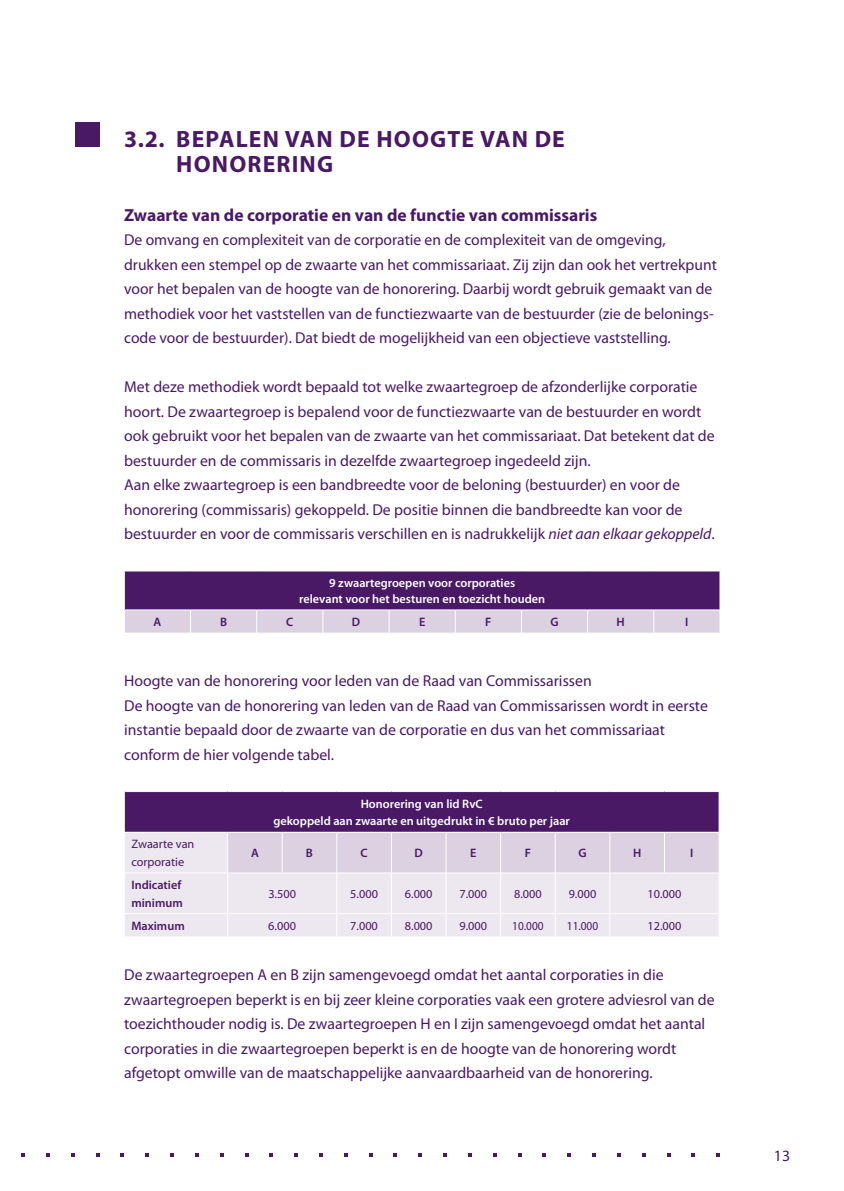
<style>
.page{position:relative;width:844px;height:1191px;background:#fff}
.page>*{position:absolute;margin:0;border:0;box-sizing:border-box;transform-origin:0 0}
.t1{font:700 23.62px/24.5px "Myriad Pro";letter-spacing:.05em;color:#491966}
.t2{font:700 17.5px "Myriad Pro";color:#491966}
.t3{font:15.75px/24.5px "Myriad Pro";color:#491966}
.t4{font:600 12.25px/15.8px "Myriad Pro";color:#fff;text-align:center}
.t5{font:12.25px/17.5px "Myriad Pro";color:#491966}
.t6{font:600 12.25px/17.5px "Myriad Pro";color:#491966}
.t7{font:12.25px "Myriad Pro";color:#491966;scale:.92 1}
.s1{font-style:italic}
</style>
<div class="page">
<div style="left:124px;top:571px;width:595px;height:39px;background:#491966"></div>
<hr style="left:124px;top:571px;width:1px;height:38px;background:#fff">
<hr style="left:124px;top:609px;width:66px;height:1px;background:#fff">
<hr style="left:190px;top:609px;width:67px;height:1px;background:#fff">
<hr style="left:257px;top:609px;width:66px;height:1px;background:#fff">
<hr style="left:323px;top:609px;width:66px;height:1px;background:#fff">
<hr style="left:389px;top:609px;width:66px;height:1px;background:#fff">
<hr style="left:455px;top:609px;width:66px;height:1px;background:#fff">
<hr style="left:521px;top:609px;width:66px;height:1px;background:#fff">
<hr style="left:587px;top:609px;width:66px;height:1px;background:#fff">
<hr style="left:653px;top:609px;width:67px;height:1px;background:#fff">
<svg style="left:125px;top:610px;width:595px;height:23px"></svg>
<div style="left:124px;top:791px;width:595px;height:41px;background:#491966"></div>
<div style="left:125px;top:833px;width:593px;height:103px;background:#ede8f0"></div>
<div style="left:228px;top:833px;width:490px;height:39px;background:#dbd1e0"></div>
<hr style="left:124px;top:791px;width:103px;height:1px;background:#fff">
<hr style="left:124px;top:792px;width:1px;height:40px;background:#fff">
<hr style="left:227px;top:791px;width:55px;height:1px;background:#fff">
<hr style="left:282px;top:791px;width:55px;height:1px;background:#fff">
<hr style="left:337px;top:791px;width:54px;height:1px;background:#fff">
<hr style="left:391px;top:791px;width:55px;height:1px;background:#fff">
<hr style="left:446px;top:791px;width:54px;height:1px;background:#fff">
<hr style="left:500px;top:791px;width:55px;height:1px;background:#fff">
<hr style="left:555px;top:791px;width:54px;height:1px;background:#fff">
<hr style="left:609px;top:791px;width:55px;height:1px;background:#fff">
<hr style="left:664px;top:791px;width:55px;height:1px;background:#fff">
<hr style="left:718px;top:792px;width:1px;height:40px;background:#fff">
<hr style="left:227px;top:832px;width:1px;height:40px;background:#fff">
<hr style="left:282px;top:832px;width:1px;height:40px;background:#fff">
<hr style="left:336px;top:832px;width:1px;height:40px;background:#fff">
<hr style="left:391px;top:832px;width:1px;height:40px;background:#fff">
<hr style="left:445px;top:832px;width:1px;height:40px;background:#fff">
<hr style="left:500px;top:832px;width:1px;height:40px;background:#fff">
<hr style="left:555px;top:832px;width:1px;height:40px;background:#fff">
<hr style="left:609px;top:832px;width:1px;height:40px;background:#fff">
<hr style="left:664px;top:832px;width:1px;height:40px;background:#fff">
<hr style="left:124px;top:872px;width:103px;height:1px;background:#fff">
<hr style="left:227px;top:872px;width:55px;height:1px;background:#fff">
<hr style="left:227px;top:873px;width:1px;height:40px;background:#fff">
<hr style="left:282px;top:872px;width:55px;height:1px;background:#fff">
<hr style="left:337px;top:872px;width:54px;height:1px;background:#fff">
<hr style="left:336px;top:873px;width:1px;height:40px;background:#fff">
<hr style="left:391px;top:872px;width:55px;height:1px;background:#fff">
<hr style="left:391px;top:873px;width:1px;height:40px;background:#fff">
<hr style="left:446px;top:872px;width:54px;height:1px;background:#fff">
<hr style="left:445px;top:873px;width:1px;height:40px;background:#fff">
<hr style="left:500px;top:872px;width:55px;height:1px;background:#fff">
<hr style="left:500px;top:873px;width:1px;height:40px;background:#fff">
<hr style="left:555px;top:872px;width:54px;height:1px;background:#fff">
<hr style="left:555px;top:873px;width:1px;height:40px;background:#fff">
<hr style="left:609px;top:872px;width:55px;height:1px;background:#fff">
<hr style="left:609px;top:873px;width:1px;height:40px;background:#fff">
<hr style="left:664px;top:872px;width:55px;height:1px;background:#fff">
<hr style="left:124px;top:913px;width:103px;height:1px;background:#fff">
<hr style="left:227px;top:913px;width:55px;height:1px;background:#fff">
<svg style="left:227px;top:914px;width:1px;height:22px"></svg>
<hr style="left:282px;top:913px;width:55px;height:1px;background:#fff">
<hr style="left:337px;top:913px;width:54px;height:1px;background:#fff">
<svg style="left:336px;top:914px;width:1px;height:22px"></svg>
<hr style="left:391px;top:913px;width:55px;height:1px;background:#fff">
<svg style="left:391px;top:914px;width:1px;height:22px"></svg>
<hr style="left:446px;top:913px;width:54px;height:1px;background:#fff">
<svg style="left:445px;top:914px;width:1px;height:22px"></svg>
<hr style="left:500px;top:913px;width:55px;height:1px;background:#fff">
<svg style="left:500px;top:914px;width:1px;height:22px"></svg>
<hr style="left:555px;top:913px;width:54px;height:1px;background:#fff">
<svg style="left:555px;top:914px;width:1px;height:22px"></svg>
<hr style="left:609px;top:913px;width:55px;height:1px;background:#fff">
<svg style="left:609px;top:914px;width:1px;height:22px"></svg>
<hr style="left:664px;top:913px;width:55px;height:1px;background:#fff">
<svg style="left:718px;top:914px;width:1px;height:22px"></svg>
<div style="left:75px;top:122px;width:25px;height:25px;background:#491966"></div>
<h1 class="t1" style="left:124px;top:127px;width:442px">3.2. Bepalen van de hoogte van de h</h1>
<h1 class="t1" style="left:194px;top:152px;width:141px">onorering</h1>
<p class="t2" style="left:124px;top:205px;width:474px">Zwaarte van de corporatie en van de functie van commissaris</p>
<p class="t3" style="left:124px;top:228px;width:594px">De omvang en complexiteit van de corporatie en de complexiteit van de omgeving, drukken een stempel op de zwaarte van het commissariaat. Zij zijn dan ook het vertrekpunt voor het bepalen van de hoogte van de honorering. Daarbij wordt gebruik gemaakt van de methodiek voor het vaststellen van de functiezwaarte van de bestuurder (zie de belonings&shy;code voor de bestuurder). Dat biedt de mogelijkheid van een objectieve vaststelling.</p>
<p class="t3" style="left:124px;top:375px;width:592px">Met deze methodiek wordt bepaald tot welke zwaartegroep de afzonderlijke corporatie hoort. De zwaartegroep is bepalend voor de functiezwaarte van de bestuurder en wordt ook gebruikt voor het bepalen van de zwaarte van het commissariaat. Dat betekent dat de bestuurder en de commissaris in dezelfde zwaartegroep ingedeeld zijn.<br>Aan elke zwaartegroep is een bandbreedte voor de beloning (bestuurder) en voor de honorering (commissaris) gekoppeld. De positie binnen die bandbreedte kan voor de bestuurder en voor de commissaris verschillen en is nadrukkelijk <span class="s1">niet aan elkaar gekoppeld</span>.</p>
<p class="t4" style="left:299px;top:575px;width:247px">9 zwaartegroepen voor corporaties<br>relevant voor het besturen en toezicht houden</p>
<p class="t6" style="left:153px;top:613px;width:9px">A</p>
<p class="t6" style="left:220px;top:613px;width:9px">B</p>
<p class="t6" style="left:286px;top:613px;width:9px">C</p>
<p class="t6" style="left:352px;top:613px;width:10px">D</p>
<p class="t6" style="left:419px;top:613px;width:8px">E</p>
<p class="t6" style="left:485px;top:613px;width:8px">F</p>
<p class="t6" style="left:550px;top:613px;width:10px">G</p>
<p class="t6" style="left:616px;top:613px;width:10px">H</p>
<p class="t6" style="left:685px;top:613px;width:5px">I</p>
<p class="t3" style="left:124px;top:669px;width:585px">Hoogte van de honorering voor leden van de Raad van Commissarissen<br>De hoogte van de honorering van leden van de Raad van Commissarissen wordt in eerste instantie bepaald door de zwaarte van de corporatie en dus van het commissariaat conform de hier volgende tabel.</p>
<p class="t4" style="left:273px;top:795px;width:298px;line-height:17.5px">Honorering van lid RvC<br>gekoppeld aan zwaarte en uitgedrukt in € bruto per jaar</p>
<p class="t5" style="left:131px;top:836px;width:65px">Zwaarte van corporatie</p>
<p class="t6" style="left:251px;top:844px;width:9px">A</p>
<p class="t6" style="left:306px;top:844px;width:9px">B</p>
<p class="t6" style="left:360px;top:844px;width:9px">C</p>
<p class="t6" style="left:414px;top:844px;width:10px">D</p>
<p class="t6" style="left:470px;top:844px;width:8px">E</p>
<p class="t6" style="left:524px;top:844px;width:8px">F</p>
<p class="t6" style="left:578px;top:844px;width:10px">G</p>
<p class="t6" style="left:633px;top:844px;width:10px">H</p>
<p class="t6" style="left:690px;top:844px;width:5px">I</p>
<p class="t6" style="left:131px;top:876px;width:53px">Indicatief minimum</p>
<p class="t5" style="left:268px;top:885px;width:29px">3.500</p>
<p class="t5" style="left:350px;top:885px;width:29px">5.000</p>
<p class="t5" style="left:405px;top:885px;width:29px">6.000</p>
<p class="t5" style="left:459px;top:885px;width:29px">7.000</p>
<p class="t5" style="left:514px;top:885px;width:29px">8.000</p>
<p class="t5" style="left:568px;top:885px;width:29px">9.000</p>
<p class="t5" style="left:647px;top:885px;width:35px">10.000</p>
<p class="t6" style="left:131px;top:917px;width:55px">Maximum</p>
<p class="t5" style="left:268px;top:917px;width:29px">6.000</p>
<p class="t5" style="left:350px;top:917px;width:29px">7.000</p>
<p class="t5" style="left:405px;top:917px;width:29px">8.000</p>
<p class="t5" style="left:459px;top:917px;width:29px">9.000</p>
<p class="t7" style="left:512px;top:919px;width:35px">10.000</p>
<p class="t7" style="left:566px;top:919px;width:35px">11.000</p>
<p class="t5" style="left:647px;top:917px;width:35px">12.000</p>
<p class="t3" style="left:124px;top:963px;width:592px">De zwaartegroepen A en B zijn samengevoegd omdat het aantal corporaties in die zwaartegroepen beperkt is en bij zeer kleine corporaties vaak een grotere adviesrol van de toezichthouder nodig is. De zwaartegroepen H en I zijn samengevoegd omdat het aantal corporaties in die zwaartegroepen beperkt is en de hoogte van de honorering wordt afgetopt omwille van de maatschappelijke aanvaardbaarheid van de honorering.</p>
<p class="t3" style="left:773px;top:1143px;width:18px">13</p>
</div>
